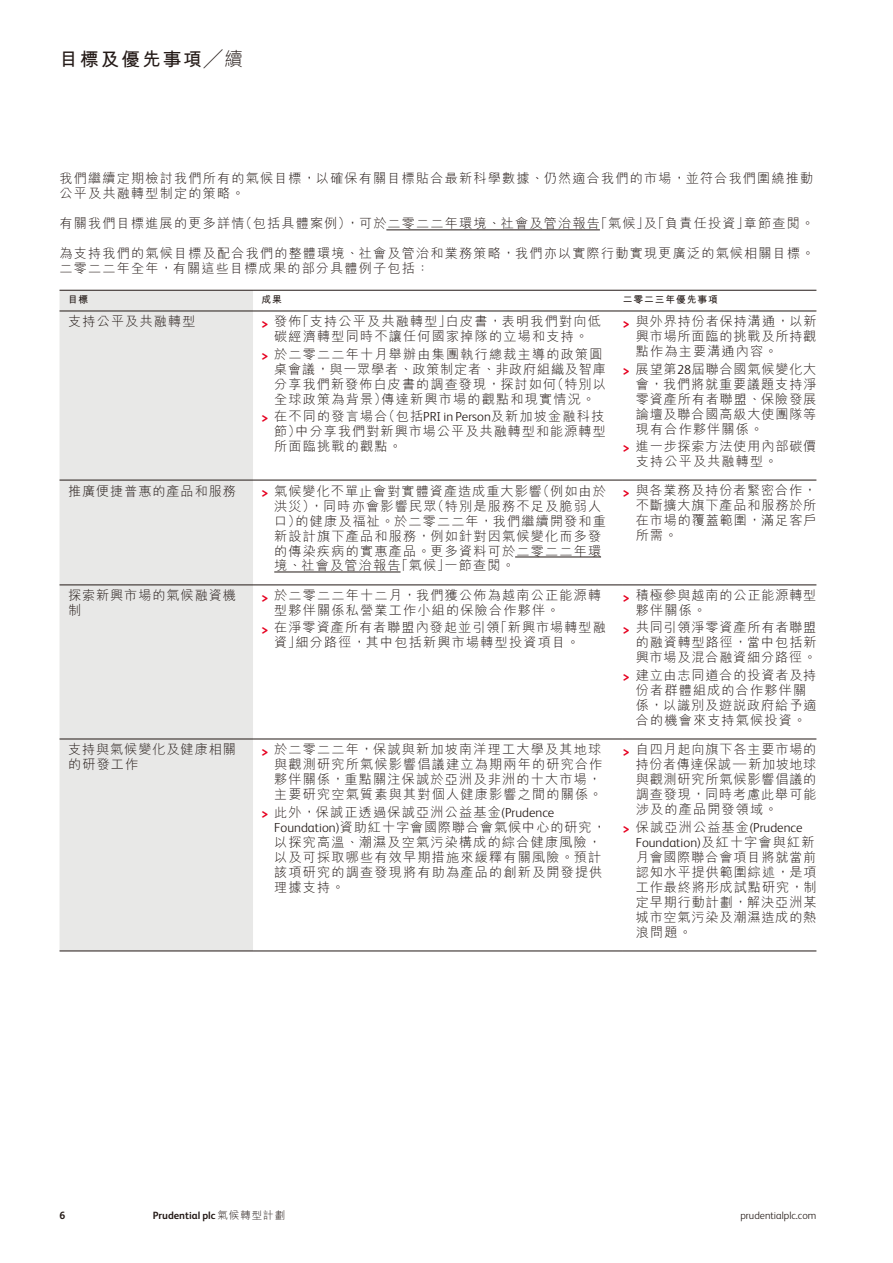
<style>
.page{position:relative;width:893px;height:1263px;background:#fff}
.page>*{position:absolute;margin:0;border:0;box-sizing:border-box;transform-origin:0 0}
.t1{font:700 18.75px "M Hei HK";letter-spacing:.1em;color:#231916}
.t2{font:300 13.2px/15px "M Hei HK";letter-spacing:.09em;color:#231916}
.t3{font:300 13.2px/15px "M Hei HK";letter-spacing:.07em;color:#231916}
.t4{font:300 13.2px/15px "M Hei HK";letter-spacing:.065em;color:#231916}
.t5{font:300 13.2px/15px "FS Albert Pro";color:#231916}
.t6{font:700 10.5px "FS Albert Pro";color:#231916}
.t7{font:300 10.5px "FS Albert Pro";color:#231916}
.t8{font:700 9.75px "M Hei HK";letter-spacing:.09em;color:#231916}
.s1{font-weight:300}
.s2{font-family:"FS Albert Pro";font-weight:700;color:#e60020}
.s3{font-family:"FS Albert Pro"}
.s4{font-weight:700;color:#e60020}
.s5{font-family:"M Hei HK"}
.s6{font-family:"M Hei HK";font-weight:300}
</style>
<div class="page">
<hr style="left:386px;top:229px;width:214px;height:1px;background:#231916">
<div style="left:60px;top:291px;width:193px;height:660px;background:#e8e8e7"></div>
<hr style="left:60px;top:739px;width:193px;height:1px;background:#231916">
<hr style="left:253px;top:739px;width:370px;height:1px;background:#231916">
<hr style="left:623px;top:739px;width:193px;height:1px;background:#231916">
<hr style="left:60px;top:951px;width:193px;height:1px;background:#231916">
<hr style="left:253px;top:951px;width:370px;height:1px;background:#231916">
<hr style="left:623px;top:951px;width:193px;height:1px;background:#231916">
<hr style="left:60px;top:290px;width:193px;height:1px;background:#231916">
<hr style="left:253px;top:290px;width:370px;height:1px;background:#231916">
<hr style="left:623px;top:290px;width:193px;height:1px;background:#231916">
<hr style="left:60px;top:311px;width:193px;height:1px;background:#231916">
<hr style="left:253px;top:311px;width:370px;height:1px;background:#231916">
<hr style="left:623px;top:311px;width:193px;height:1px;background:#231916">
<hr style="left:60px;top:480px;width:193px;height:1px;background:#231916">
<hr style="left:253px;top:480px;width:370px;height:1px;background:#231916">
<hr style="left:623px;top:480px;width:193px;height:1px;background:#231916">
<hr style="left:60px;top:585px;width:193px;height:1px;background:#231916">
<hr style="left:253px;top:585px;width:370px;height:1px;background:#231916">
<hr style="left:623px;top:585px;width:193px;height:1px;background:#231916">
<hr style="left:515px;top:557px;width:86px;height:1px;background:#231916">
<hr style="left:274px;top:572px;width:127px;height:1px;background:#231916">
<h1 class="t1" style="left:60px;top:45px;width:185px">目標及優先事項<span class="s1">╱續</span></h1>
<p class="t2" style="left:60px;top:171px;width:755px">我們繼續定期檢討我們所有的氣候目標，以確保有關目標貼合最新科學數據、仍然適合我們的市場，並符合我們圍繞推動公平及共融轉型制定的策略。</p>
<p class="t2" style="left:60px;top:216px;width:756px">有關我們目標進展的更多詳情（包括具體案例），可於二零二二年環境、社會及管治報告「氣候」及「負責任投資」章節查閱。</p>
<p class="t2" style="left:60px;top:246px;width:757px">為支持我們的氣候目標及配合我們的整體環境、社會及管治和業務策略，我們亦以實際行動實現更廣泛的氣候相關目標。二零二二年全年，有關這些目標成果的部分具體例子包括：</p>
<p class="t8" style="left:68px;top:293px;width:22px">目標</p>
<p class="t8" style="left:262px;top:293px;width:22px">成果</p>
<p class="t8" style="left:623px;top:293px;width:96px">二零二三年優先事項</p>
<p class="t2" style="left:68px;top:313px;width:129px">支持公平及共融轉型</p>
<p class="t2" style="left:261px;top:313px;width:341px;text-align:center"><span class="s2">&gt;</span> 發佈「支持公平及共融轉型」白皮書，表明我們對向低碳經濟轉型同時不讓任何國家掉隊的立場和支持。</p>
<p class="t2" style="left:274px;top:346px;width:333px;text-indent:-13px"><span class="s2">&gt;</span> 於二零二二年十月舉辦由集團執行總裁主導的政策圓桌會議，與一眾學者、政策制定者、非政府組織及智庫分享我們新發佈白皮書的調查發現，探討如何（特別以全球政策為背景）傳達新興市場的觀點和現實情況。</p>
<p class="t2" style="left:274px;top:408px;width:333px;text-indent:-13px"><span class="s2">&gt;</span> 在不同的發言場合（包括<span class="s3">PRI in Person</span>及新加坡金融科技節）中分享我們對新興市場公平及共融轉型和能源轉型所面臨挑戰的觀點。</p>
<p class="t2" style="left:636px;top:314px;width:182px;text-align:justify;text-indent:-13px"><span class="s2">&gt;</span> 與外界持份者保持溝通，以新興市場所面臨的挑戰及所持觀點作為主要溝通內容。</p>
<p class="t2" style="left:636px;top:361px;width:182px;text-align:justify;text-indent:-13px"><span class="s2">&gt;</span> 展望第<span class="s3">28</span>屆聯合國氣候變化大會，我們將就重要議題支持淨零資產所有者聯盟、保險發展論壇及聯合國高級大使團隊等現有合作夥伴關係。</p>
<p class="t4" style="left:636px;top:438px;width:182px;text-indent:-13px"><span class="s2">&gt;</span> 進一步探索方法使用內部碳價支持公平及共融轉型。</p>
<p class="t3" style="left:68px;top:483px;width:169px">推廣便捷普惠的產品和服務</p>
<p class="t2" style="left:274px;top:483px;width:333px;text-indent:-13px"><span class="s2">&gt;</span> 氣候變化不單止會對實體資產造成重大影響（例如由於洪災），同時亦會影響民眾（特別是服務不足及脆弱人口）的健康及福祉。於二零二二年，我們繼續開發和重新設計旗下產品和服務，例如針對因氣候變化而多發的傳染疾病的實惠產品。更多資料可於二零二二年環境、社會及管治報告「氣候」一節查閱。</p>
<p class="t2" style="left:636px;top:483px;width:182px;text-align:justify;text-indent:-13px"><span class="s2">&gt;</span> 與各業務及持份者緊密合作，不斷擴大旗下產品和服務於所在市場的覆蓋範圍，滿足客戶所需。</p>
<p class="t3" style="left:68px;top:587px;width:169px">探索新興市場的氣候融資機制</p>
<p class="t2" style="left:274px;top:587px;width:328px;text-indent:-13px"><span class="s2">&gt;</span> 於二零二二年十二月，我們獲公佈為越南公正能源轉型夥伴關係私營業工作小組的保險合作夥伴。</p>
<p class="t2" style="left:274px;top:620px;width:333px;text-indent:-13px"><span class="s2">&gt;</span> 在淨零資產所有者聯盟內發起並引領「新興市場轉型融資」細分路徑，其中包括新興市場轉型投資項目。</p>
<p class="t4" style="left:636px;top:587px;width:182px;text-indent:-13px"><span class="s2">&gt;</span> 積極參與越南的公正能源轉型夥伴關係。</p>
<p class="t2" style="left:636px;top:620px;width:182px;text-align:justify;text-indent:-13px"><span class="s2">&gt;</span> 共同引領淨零資產所有者聯盟的融資轉型路徑，當中包括新興市場及混合融資細分路徑。</p>
<p class="t3" style="left:636px;top:667px;width:182px;text-indent:-13px"><span class="s2">&gt;</span> 建立由志同道合的投資者及持份者群體組成的合作夥伴關係，以識別及遊說政府給予適合的機會來支持氣候投資。</p>
<p class="t3" style="left:68px;top:741px;width:169px">支持與氣候變化及健康相關的研發工作</p>
<p class="t2" style="left:274px;top:741px;width:330px;text-align:justify;text-indent:-13px"><span class="s2">&gt;</span> 於二零二二年，保誠與新加坡南洋理工大學及其地球與觀測研究所氣候影響倡議建立為期兩年的研究合作夥伴關係，重點關注保誠於亞洲及非洲的十大市場，主要研究空氣質素與其對個人健康影響之間的關係。</p>
<p class="t2" style="left:274px;top:804px;width:333px;text-indent:-13px"><span class="s2">&gt;</span> 此外，保誠正透過保誠亞洲公益基金<span class="s3">(Prudence<br>Foundation)</span>資助紅十字會國際聯合會氣候中心的研究，以探究高溫、潮濕及空氣污染構成的綜合健康風險，以及可採取哪些有效早期措施來緩釋有關風險。預計該項研究的調查發現將有助為產品的創新及開發提供理據支持。</p>
<p class="t2" style="left:636px;top:741px;width:182px;text-align:justify;text-indent:-13px"><span class="s2">&gt;</span> 自四月起向旗下各主要市場的持份者傳達保誠 — 新加坡地球與觀測研究所氣候影響倡議的調查發現，同時考慮此舉可能涉及的產品開發領域。</p>
<p class="t5" style="left:636px;top:819px;width:180px;text-indent:-13px"><span class="s4">&gt;</span> <span class="s5">保誠亞洲公益基金</span>(Prudence<br>Foundation)<span class="s5">及紅十字會與紅新</span></p>
<p class="t2" style="left:636px;top:849px;width:182px;text-align:justify">月會國際聯合會項目將就當前認知水平提供範圍綜述，是項工作最終將形成試點研究，制定早期行動計劃，解決亞洲某城市空氣污染及潮濕造成的熱浪問題。</p>
<p class="t6" style="left:60px;top:1208px;width:7px">6</p>
<p class="t6" style="left:153px;top:1208px;width:134px">Prudential plc <span class="s6">氣候轉型計劃</span></p>
<p class="t7" style="left:740px;top:1208px;width:78px">prudentialplc.com</p>
</div>
